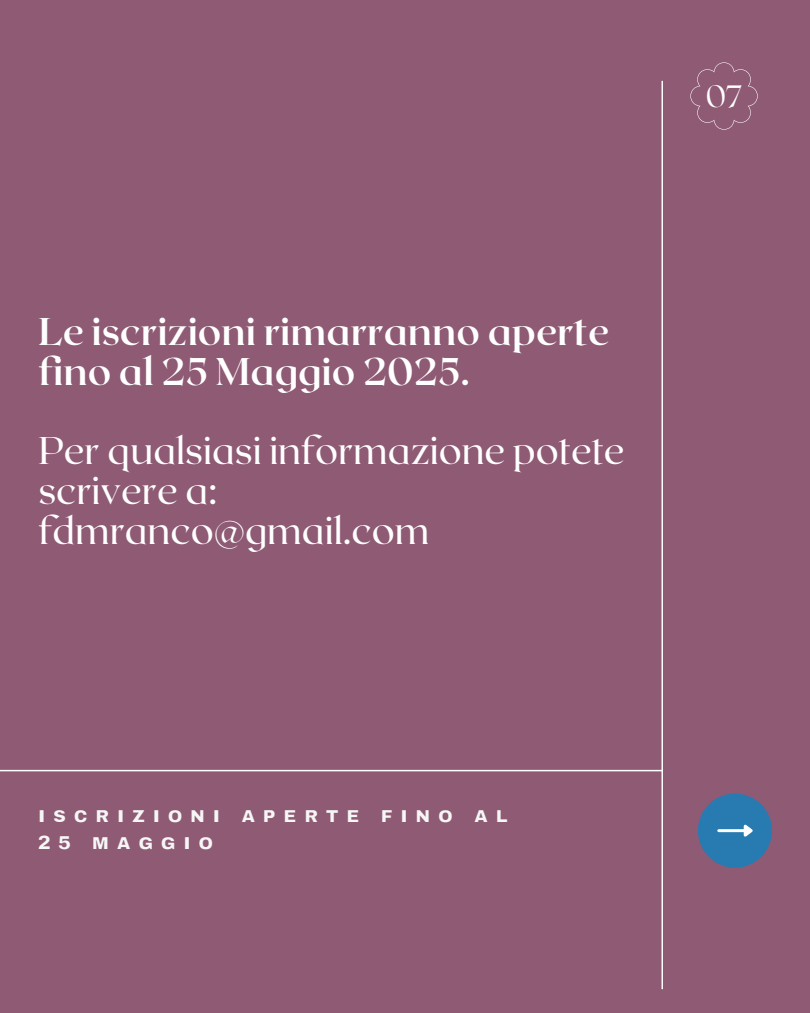
<style>
.page{position:relative;width:810px;height:1013px;background:#fff}
.page>*{position:absolute;margin:0;border:0;box-sizing:border-box;transform-origin:0 0}
.t1{font:38.5px/39.8px "Roxborough CF";color:#fff}
.t2{font:700 38.5px/39.8px "Roxborough CF";color:#fff}
.t3{font:100 30.8px "Roxborough CF";color:#fff}
.t4{font:700 21px/26.2px "EFT Composite";letter-spacing:.4em;color:#f6f6f6}
</style>
<div class="page">
<div style="left:0;top:0;width:810px;height:1012px;background:#8e5a74"></div>
<hr style="left:662px;top:81px;width:1px;height:908px;background:#fff">
<hr style="left:0;top:769px;width:663px;height:2px;background:#fff">
<div style="left:698px;top:793px;width:74px;height:74px;background:#277bb1;border-radius:50%"></div>
<hr style="left:719px;top:829px;width:25px;height:3px;background:#fff">
<svg style="left:741px;top:824px;width:12px;height:13px"></svg>
<svg style="left:690px;top:62px;width:68px;height:68px"></svg>
<h1 class="t2" style="left:38px;top:309px;width:572px">Le iscrizioni rimarranno aperte fino al 25 Maggio 2025.</h1>
<h2 class="t1" style="left:38px;top:429px;width:588px">Per qualsiasi informazione potete scrivere a:<br>fdmranco@gmail.com</h2>
<p class="t3" style="left:706px;top:77px;width:38px">07</p>
<p class="t4" style="left:38px;top:803px;width:471px">ISCRIZIONI APERTE FINO AL<br>25 MAGGIO</p>
</div>
